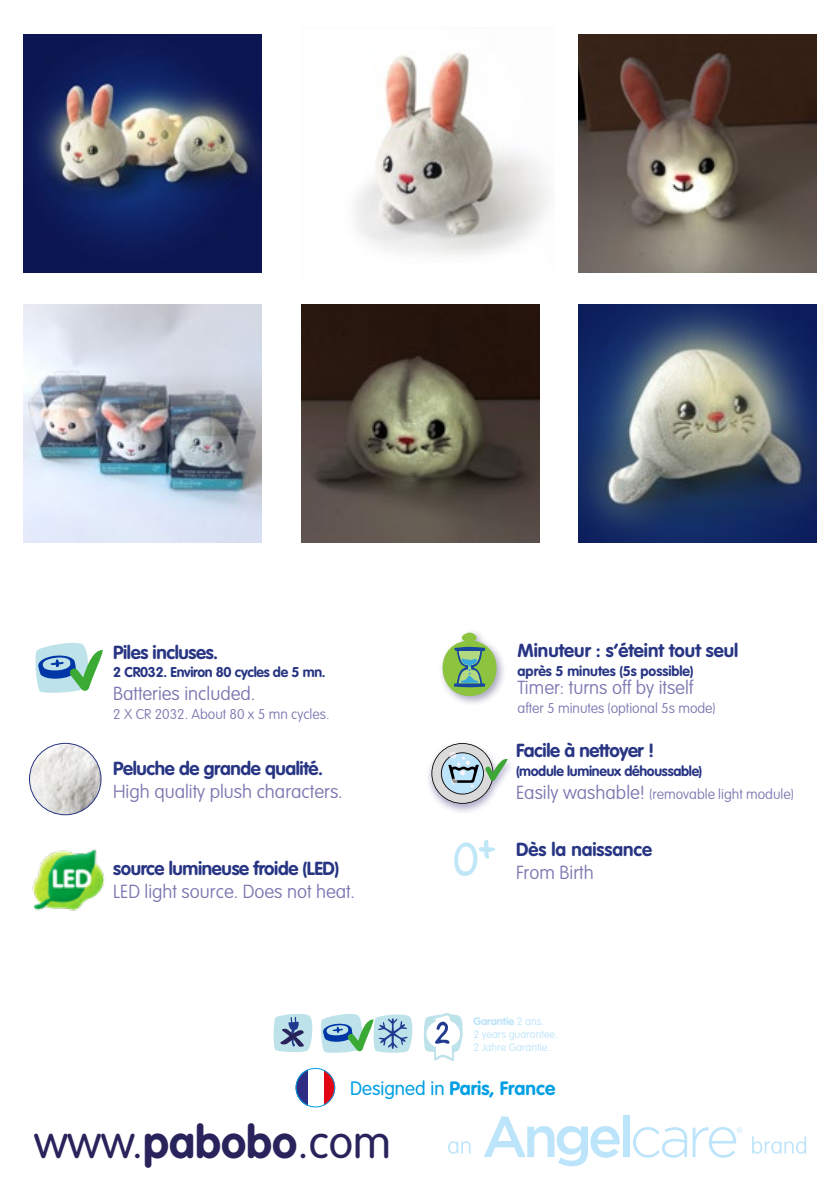
<style>
.page{position:relative;width:840px;height:1191px;background:#fff}
.page>*{position:absolute;margin:0;border:0;box-sizing:border-box;transform-origin:0 0}
.t1{font:45.6px "Set Firetothe Rain";color:#bfe7f7}
.t2{font:300 45.2px "VAG Rounded Std";color:#29235c}
.t3{font:700 19px "VAG Rounded Std";color:#009fe3}
.t4{font:100 18.6px "VAG Rounded LT";color:#7b78b1}
.t5{font:700 18.6px "VAG Rounded LT";letter-spacing:-.02em;color:#283583}
.t6{font:700 18.6px "VAG Rounded LT";color:#283583}
.t7{font:700 14px/23px "VAG Rounded LT";letter-spacing:-.02em;color:#283583}
.t8{font:100 14px "VAG Rounded LT";color:#7b78b1}
.t9{font:700 14px "VAG Rounded LT";color:#283583}
.t10{font:100 10.8px/12.8px "VAG Rounded Std";color:#bce4fa}
.t11{font:100 10.8px "VAG Rounded LT";color:#bce4fa}
.s1{font-weight:100;font-size:18.6px;color:#7b78b1}
.s2{font-weight:100;color:#7b78b1}
.s3{font-weight:700}
.s4{font-weight:300}
</style>
<div class="page">
<img style="left:355px;top:52px;width:194px;height:204px">
<img style="left:23px;top:35px;width:238px;height:238px">
<img style="left:301px;top:304px;width:238px;height:238px">
<img style="left:578px;top:304px;width:238px;height:238px">
<img style="left:578px;top:35px;width:238px;height:238px">
<img style="left:23px;top:304px;width:238px;height:238px">
<img style="left:29px;top:743px;width:72px;height:71px;border-radius:36px">
<div style="left:29px;top:743px;width:72px;height:72px;border:1px solid #283583;border-radius:50%"></div>
<div style="left:438px;top:628px;width:69px;height:79px;background:#29235c;opacity:.4"></div>
<svg style="left:438px;top:632px;width:68px;height:64px"></svg>
<div style="left:424px;top:740px;width:90px;height:75px;background:#2b2171;opacity:.4"></div>
<svg style="left:431px;top:743px;width:77px;height:61px"></svg>
<svg style="left:424px;top:1013px;width:38px;height:48px"></svg>
<div style="left:622px;top:1115px;width:7px;height:42px;background:#bce4fa"></div>
<svg style="left:633px;top:1127px;width:53px;height:30px"></svg>
<svg style="left:484px;top:1116px;width:135px;height:50px"></svg>
<svg style="left:692px;top:1127px;width:50px;height:30px"></svg>
<svg style="left:448px;top:1141px;width:22px;height:12px"></svg>
<svg style="left:752px;top:1136px;width:53px;height:17px"></svg>
<svg style="left:323px;top:1069px;width:12px;height:37px"></svg>
<svg style="left:297px;top:1069px;width:11px;height:37px"></svg>
<div style="left:295px;top:1068px;width:40px;height:39px;border:1px solid #009fe3;border-radius:50%"></div>
<svg style="left:273px;top:1013px;width:140px;height:40px"></svg>
<svg style="left:35px;top:642px;width:68px;height:51px"></svg>
<img style="left:32px;top:849px;width:73px;height:62px">
<p class="t5" style="left:113px;top:641px;width:107px">Piles incluses.</p>
<p class="t7" style="left:113px;top:661px;width:214px">2 CR032. Environ 80 cycles de 5 mn.</p>
<p class="t4" style="left:113px;top:683px;width:144px">Batteries included.</p>
<p class="t8" style="left:113px;top:706px;width:217px">2 X CR 2032. About 80 x 5 mn cycles.</p>
<p class="t5" style="left:113px;top:757px;width:211px">Peluche de grande qualité.</p>
<p class="t4" style="left:113px;top:780px;width:231px">High quality plush characters.</p>
<p class="t5" style="left:113px;top:857px;width:227px">source lumineuse froide (LED)</p>
<p class="t4" style="left:113px;top:880px;width:243px">LED light source. Does not heat.</p>
<p class="t6" style="left:517px;top:639px;width:222px">Minuteur : s’éteint tout seul</p>
<p class="t9" style="left:517px;top:662px;width:177px">après 5 minutes (5s possible)</p>
<p class="t4" style="left:517px;top:677px;width:177px">Timer: turns off by itself</p>
<p class="t8" style="left:517px;top:700px;width:199px">after 5 minutes (optional 5s mode)</p>
<h1 class="t1" style="left:453px;top:833px;width:44px">0<sup>+</sup></h1>
<p class="t5" style="left:515px;top:739px;width:140px">Facile à nettoyer !</p>
<p class="t7" style="left:515px;top:760px;width:279px">(module lumineux déhoussable)<br><span class="s1">Easily washable!</span> <span class="s2">(removable light module)</span></p>
<p class="t6" style="left:515px;top:838px;width:138px">Dès la naissance</p>
<p class="t4" style="left:515px;top:862px;width:79px">From Birth</p>
<p class="t10" style="left:473px;top:1015px;width:86px"><span class="s3">Garantie</span> 2 ans.<br>2 years guarantee.</p>
<p class="t11" style="left:473px;top:1040px;width:78px">2 Jahre Garantie.</p>
<p class="t3" style="left:350px;top:1077px;width:206px"><span class="s4">Designed in</span> Paris, France</p>
<h2 class="t2" style="left:34px;top:1116px;width:358px">www.<span class="s3">pabobo</span>.com</h2>
</div>
